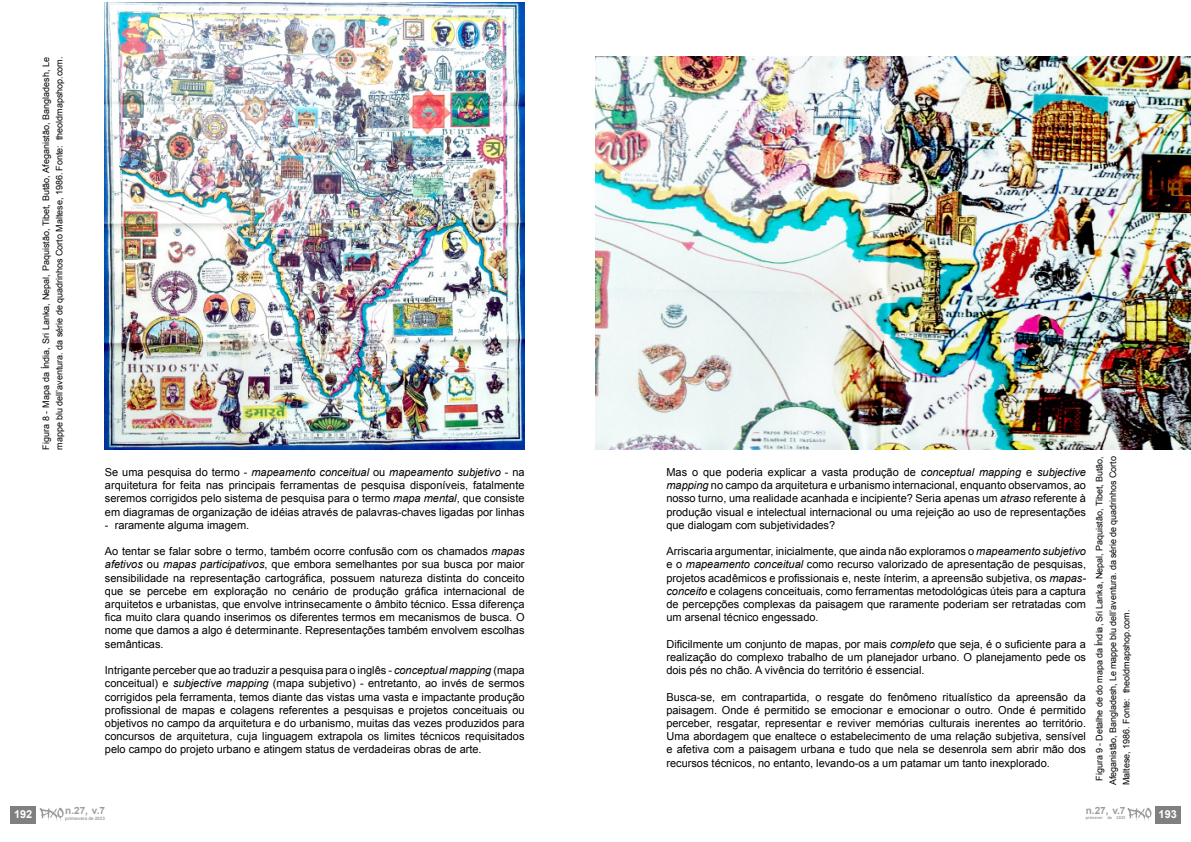
<style>
.page{position:relative;width:1191px;height:842px;background:#fff}
.page>*{position:absolute;margin:0;border:0;box-sizing:border-box;transform-origin:0 0}
.t1{font:11px/13.2px "Arial";color:#000;text-align:justify}
.t2{font:700 11px "Arial";color:#fff}
.t3{font:700 10px "Arial";color:#9d9d9c}
.t4{font:9px/13.5px "Arial";color:#000}
.t5{font:700 4.6px "Arial";color:#9d9d9c}
.t6{font:700 4px "Arial";color:#9d9d9c}
.s1{font-style:italic}
</style>
<div class="page">
<img style="left:105px;top:2px;width:419px;height:448px">
<img style="left:595px;top:57px;width:596px;height:393px">
<div style="left:11px;top:806px;width:25px;height:17px;background:#808080"></div>
<svg style="left:40px;top:808px;width:24px;height:13px"></svg>
<div style="left:1155px;top:806px;width:25px;height:17px;background:#808080"></div>
<svg style="left:1127px;top:808px;width:24px;height:13px"></svg>
<p class="t4" style="left:39px;top:450px;width:395px;rotate:-90deg">Figura 8 - Mapa da Índia, Sri Lanka, Nepal, Paquistão, Tibet, Butão, Afeganistão, Bangladesh, Le mappe blu dell’aventura. da série de quadrinhos Corto Maltese, 1986. Fonte: theoldmapshop.com.</p>
<p class="t1" style="left:105px;top:466px;width:421px">Se uma pesquisa do termo - <span class="s1">mapeamento conceitual</span> ou <span class="s1">mapeamento subjetivo</span> - na arquitetura for feita nas principais ferramentas de pesquisa disponíveis, fatalmente seremos corrigidos pelo sistema de pesquisa para o termo <span class="s1">mapa mental</span>, que consiste em diagramas de organização de idéias através de palavras-chaves ligadas por linhas</p>
<p class="t1" style="left:105px;top:518px;width:146px">- raramente alguma imagem.</p>
<p class="t1" style="left:105px;top:545px;width:421px">Ao tentar se falar sobre o termo, também ocorre confusão com os chamados <span class="s1">mapas afetivos</span> ou <span class="s1">mapas participativos</span>, que embora semelhantes por sua busca por maior sensibilidade na representação cartográfica, possuem natureza distinta do conceito que se percebe em exploração no cenário de produção gráfica internacional de arquitetos e urbanistas, que envolve intrinsecamente o âmbito técnico. Essa diferença fica muito clara quando inserimos os diferentes termos em mecanismos de busca. O nome que damos a algo é determinante. Representações também envolvem escolhas semânticas.</p>
<p class="t1" style="left:105px;top:664px;width:421px">Intrigante perceber que ao traduzir a pesquisa para o inglês - <span class="s1">conceptual mapping</span> (mapa conceitual) e <span class="s1">subjective mapping</span> (mapa subjetivo) - entretanto, ao invés de sermos corrigidos pela ferramenta, temos diante das vistas uma vasta e impactante produção profissional de mapas e colagens referentes a pesquisas e projetos conceituais ou objetivos no campo da arquitetura e do urbanismo, muitas das vezes produzidos para concursos de arquitetura, cuja linguagem extrapola os limites técnicos requisitados pelo campo do projeto urbano e atingem status de verdadeiras obras de arte.</p>
<p class="t2" style="left:14px;top:807px;width:20px">192</p>
<p class="t3" style="left:65px;top:804px;width:41px">n.27, v.7</p>
<p class="t5" style="left:65px;top:815px;width:41px">primavera de 2023</p>
<p class="t1" style="left:666px;top:466px;width:421px">Mas o que poderia explicar a vasta produção de <span class="s1">conceptual mapping</span> e <span class="s1">subjective mapping</span> no campo da arquitetura e urbanismo internacional, enquanto observamos, ao nosso turno, uma realidade acanhada e incipiente? Seria apenas um <span class="s1">atraso</span> referente à produção visual e intelectual internacional ou uma rejeição ao uso de representações que dialogam com subjetividades?</p>
<p class="t1" style="left:666px;top:545px;width:421px">Arriscaria argumentar, inicialmente, que ainda não exploramos o <span class="s1">mapeamento subjetivo </span>e o <span class="s1">mapeamento conceitual</span> como recurso valorizado de apresentação de pesquisas, projetos acadêmicos e profissionais e, neste ínterim, a apreensão subjetiva, os <span class="s1">mapas&shy;conceito</span> e colagens conceituais, como ferramentas metodológicas úteis para a captura de percepções complexas da paisagem que raramente poderiam ser retratadas com um arsenal técnico engessado.</p>
<p class="t1" style="left:666px;top:637px;width:421px">Dificilmente um conjunto de mapas, por mais <span class="s1">completo</span> que seja, é o suficiente para a realização do complexo trabalho de um planejador urbano. O planejamento pede os dois pés no chão. A vivência do território é essencial.</p>
<p class="t1" style="left:666px;top:690px;width:421px">Busca-se, em contrapartida, o resgate do fenômeno ritualístico da apreensão da paisagem. Onde é permitido se emocionar e emocionar o outro. Onde é permitido perceber, resgatar, representar e reviver memórias culturais inerentes ao território.<br>Uma abordagem que enaltece o estabelecimento de uma relação subjetiva, sensível e afetiva com a paisagem urbana e tudo que nela se desenrola sem abrir mão dos recursos técnicos, no entanto, levando-os a um patamar um tanto inexplorado.</p>
<p class="t4" style="left:1092px;top:785px;width:331px;text-align:justify;text-indent:4px;rotate:-90deg">Figura 9 - Detalhe de do mapa da Índia, Sri Lanka, Nepal, Paquistão, Tibet, Butão, Afeganistão, Bangladesh, Le mappe blu dell’aventura. da série de quadrinhos Corto Maltese, 1986. Fonte: theoldmapshop.com.</p>
<p class="t3" style="left:1085px;top:804px;width:41px">n.27, v.7</p>
<p class="t6" style="left:1085px;top:815px;width:41px">primaver de 2023</p>
<p class="t2" style="left:1158px;top:807px;width:20px">193</p>
</div>
